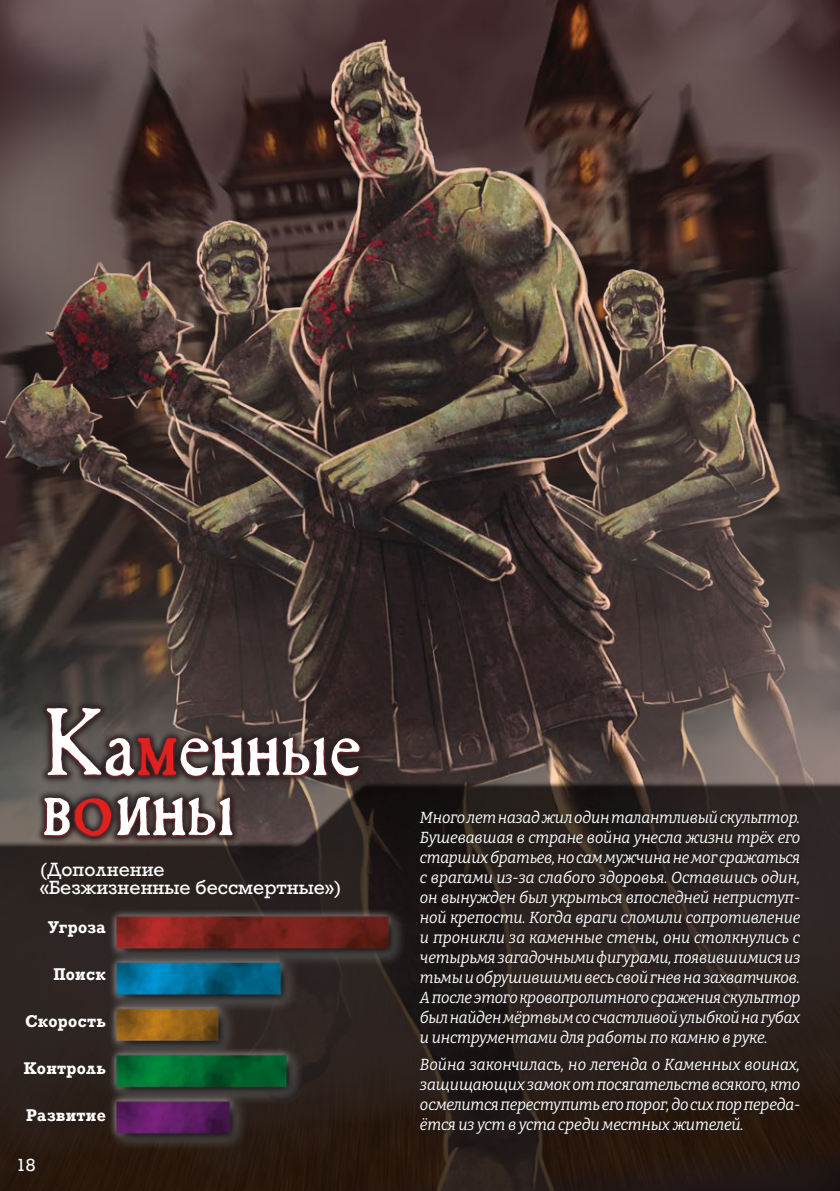
<style>
.page{position:relative;width:840px;height:1191px;background:#fff}
.page>*{position:absolute;margin:0;border:0;box-sizing:border-box;transform-origin:0 0}
.t1{font:100px "Caslon Antique";color:#fff}
.t2{font:18px/18px "Rockwell Nova";color:#fff}
.t3{font:18px "Rockwell";color:#fff}
.t4{font:italic 16px/20px "Bitter";letter-spacing:-.015em;color:#fff;text-align:justify;scale:.95 1}
.t5{font:700 16px "Rockwell Nova";letter-spacing:.03em;color:#fff;scale:.93 1}
.s1{color:#e12020}
</style>
<div class="page">
<img style="left:0;top:0;width:839px;height:40px">
<img style="left:0;top:40px;width:839px;height:741px">
<svg style="left:0;top:781px;width:839px;height:410px;background:#2a201b"></svg>
<svg style="left:36px;top:699px;width:332px;height:145px;background:#4a403d"></svg>
<div style="left:43px;top:705px;width:318px;height:132px;background:#d1232a;opacity:.75"></div>
<svg style="left:420px;top:811px;width:380px;height:323px;background:#261e1b"></svg>
<div style="left:105px;top:905px;width:304px;height:246px;background:#fff;opacity:.75"></div>
<img style="left:106px;top:905px;width:311px;height:240px">
<h1 class="t1" style="left:43px;top:686px;width:320px">Ка<span class="s1">м</span>енные</h1>
<h1 class="t1" style="left:43px;top:746px;width:193px">в<span class="s1">о</span>ины</h1>
<p class="t2" style="left:40px;top:861px;width:303px">(Дополнение<br>«Безжизненные бессмертные»)</p>
<p class="t5" style="left:48px;top:916px;width:63px">Угроза</p>
<p class="t5" style="left:53px;top:963px;width:58px">Поиск</p>
<p class="t5" style="left:25px;top:1011px;width:88px">Скорость</p>
<p class="t5" style="left:24px;top:1058px;width:90px">Контроль</p>
<p class="t5" style="left:26px;top:1105px;width:87px">Развитие</p>
<p class="t3" style="left:16px;top:1155px;width:21px">18</p>
<p class="t4" style="left:420px;top:807px;width:401px">Много лет назад жил один талантливый скульптор.<br>Бушевавшая в стране война унесла жизни трёх его старших братьев, но сам мужчина не мог сражаться с врагами из-за слабого здоровья. Оставшись один, он вынужден был укрыться впоследней неприступ&shy;ной крепости. Когда враги сломили сопротивление и проникли за каменные стены, они столкнулись с четырьмя загадочными фигурами, появившимися из тьмы и обрушившими весь свой гнев на захватчиков.<br>А после этого кровопролитного сражения скульптор был найден мёртвым со счастливой улыбкой на губах и инструментами для работы по камню в руке.</p>
<p class="t4" style="left:420px;top:1053px;width:401px">Война закончилась, но легенда о Каменных воинах, защищающих замок от посягательств всякого, кто осмелится переступить его порог, до сих пор переда&shy;ётся из уст в уста среди местных жителей.</p>
</div>
